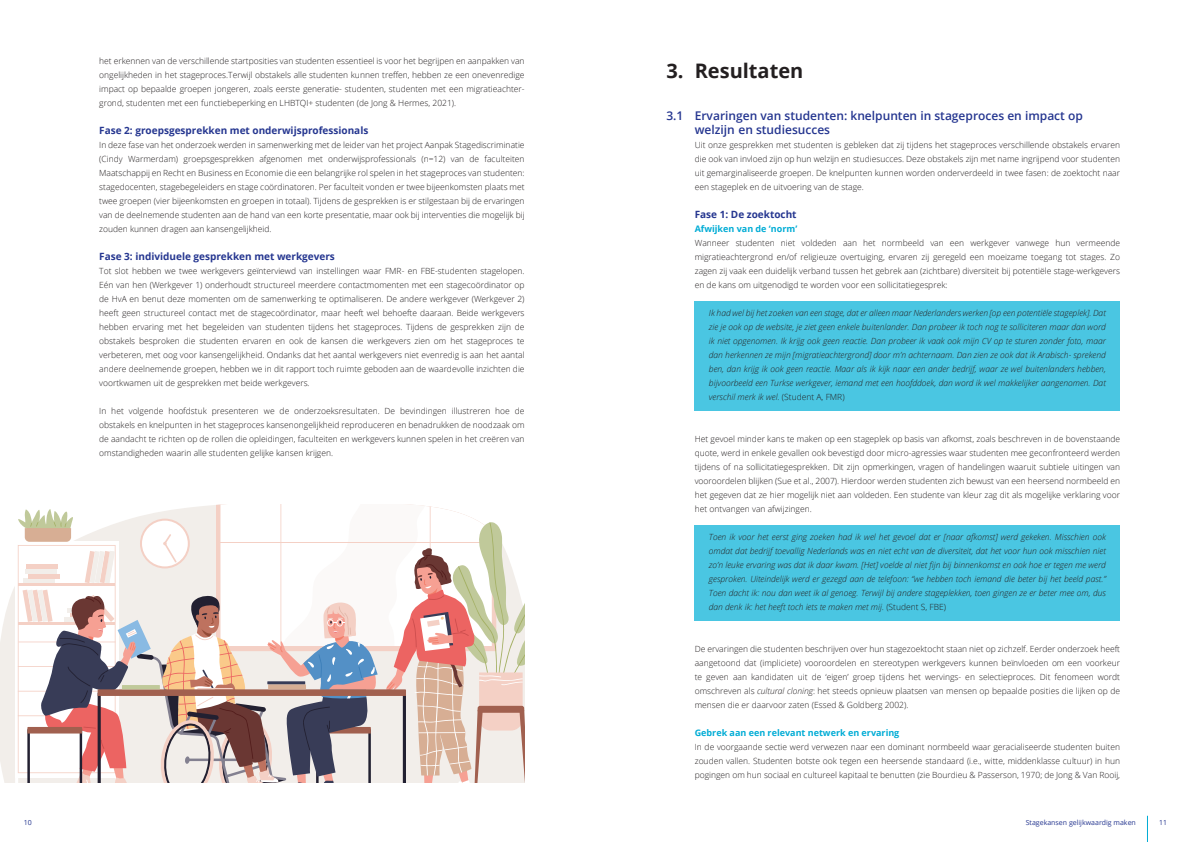
<style>
.page{position:relative;width:1191px;height:842px;background:#fff}
.page>*{position:absolute;margin:0;border:0;box-sizing:border-box;transform-origin:0 0}
.t1{font:700 20px "Open Sans";color:#231f20}
.t2{font:600 12px/14px "Open Sans";color:#253690}
.t3{font:700 10px "Open Sans";color:#253690}
.t4{font:700 9px "Open Sans";color:#00acd5}
.t5{font:300 8.5px/14px "Open Sans";color:#231f20;text-align:justify}
.t6{font:italic 300 8.5px/14px "Open Sans";color:#231f20;text-align:justify}
.t7{font:7px "Open Sans";color:#253690}
.s1{font-style:normal}
.s2{font-style:italic}
</style>
<div class="page">
<svg style="left:1147px;top:816px;width:1px;height:26px"></svg>
<div style="left:694px;top:301px;width:426px;height:110px;background:#4ac6e2"></div>
<div style="left:694px;top:525px;width:426px;height:96px;background:#4ac6e2"></div>
<svg style="left:0;top:587px;width:15px;height:195px;background:#f3f0ec"></svg>
<svg style="left:17px;top:505px;width:507px;height:278px"></svg>
<div style="left:268px;top:684px;width:38px;height:5px;background:#d7ae94"></div>
<hr style="left:267px;top:681px;width:38px;height:3px;background:#383c57">
<hr style="left:122px;top:685px;width:38px;height:4px;background:#c0c99a">
<p class="t5" style="left:99px;top:54px;width:427px">het erkennen van de verschillende startposities van studenten essentieel is voor het begrijpen en aanpakken van ongelijkheden in het stageproces.Terwijl obstakels alle studenten kunnen treffen, hebben ze een onevenredige impact op bepaalde groepen jongeren, zoals eerste generatie- studenten, studenten met een migratieachter&shy;grond, studenten met een functiebeperking en LHBTQI+ studenten (de Jong &amp; Hermes, 2021).</p>
<p class="t3" style="left:99px;top:123px;width:271px">Fase 2: groepsgesprekken met onderwijsprofessionals</p>
<p class="t5" style="left:99px;top:138px;width:427px">In deze fase van het onderzoek werden in samenwerking met de leider van het project Aanpak Stagediscriminatie (Cindy Warmerdam) groepsgesprekken afgenomen met onderwijsprofessionals (n=12) van de faculteiten Maatschappij en Recht en Business en Economie die een belangrijke rol spelen in het stageproces van studenten: stagedocenten, stagebegeleiders en stage coördinatoren. Per faculteit vonden er twee bijeenkomsten plaats met twee groepen (vier bijeenkomsten en groepen in totaal). Tijdens de gesprekken is er stilgestaan bij de ervaringen van de deelnemende studenten aan de hand van een korte presentatie, maar ook bij interventies die mogelijk bij zouden kunnen dragen aan kansengelijkheid.</p>
<p class="t3" style="left:99px;top:249px;width:237px">Fase 3: individuele gesprekken met werkgevers</p>
<p class="t5" style="left:99px;top:264px;width:427px">Tot slot hebben we twee werkgevers geïnterviewd van instellingen waar FMR- en FBE-studenten stagelopen.<br>Eén van hen (Werkgever 1) onderhoudt structureel meerdere contactmomenten met een stagecoördinator op de HvA en benut deze momenten om de samenwerking te optimaliseren. De andere werkgever (Werkgever 2) heeft geen structureel contact met de stagecoördinator, maar heeft wel behoefte daaraan. Beide werkgevers hebben ervaring met het begeleiden van studenten tijdens het stageproces. Tijdens de gesprekken zijn de obstakels besproken die studenten ervaren en ook de kansen die werkgevers zien om het stageproces te verbeteren, met oog voor kansengelijkheid. Ondanks dat het aantal werkgevers niet evenredig is aan het aantal andere deelnemende groepen, hebben we in dit rapport toch ruimte geboden aan de waardevolle inzichten die voortkwamen uit de gesprekken met beide werkgevers.</p>
<p class="t5" style="left:99px;top:404px;width:427px">In het volgende hoofdstuk presenteren we de onderzoeksresultaten. De bevindingen illustreren hoe de obstakels en knelpunten in het stageproces kansenongelijkheid reproduceren en benadrukken de noodzaak om de aandacht te richten op de rollen die opleidingen, faculteiten en werkgevers kunnen spelen in het creëren van omstandigheden waarin alle studenten gelijke kansen krijgen.</p>
<h1 class="t1" style="left:666px;top:57px;width:138px">3. Resultaten</h1>
<h2 class="t2" style="left:694px;top:108px;width:389px;text-indent:-28px">3.1 Ervaringen van studenten: knelpunten in stageproces en impact op welzijn en studiesucces</h2>
<p class="t5" style="left:694px;top:138px;width:427px">Uit onze gesprekken met studenten is gebleken dat zij tijdens het stageproces verschillende obstakels ervaren die ook van invloed zijn op hun welzijn en studiesucces. Deze obstakels zijn met name ingrijpend voor studenten uit gemarginaliseerde groepen. De knelpunten kunnen worden onderverdeeld in twee fasen: de zoektocht naar een stageplek en de uitvoering van de stage.</p>
<p class="t3" style="left:694px;top:207px;width:103px">Fase 1: De zoektocht</p>
<p class="t4" style="left:694px;top:222px;width:104px">Afwijken van de ‘norm’</p>
<p class="t5" style="left:694px;top:236px;width:427px">Wanneer studenten niet voldeden aan het normbeeld van een werkgever vanwege hun vermeende migratieachtergrond en/of religieuze overtuiging, ervaren zij geregeld een moeizame toegang tot stages. Zo zagen zij vaak een duidelijk verband tussen het gebrek aan (zichtbare) diversiteit bij potentiële stage-werkgevers en de kans om uitgenodigd te worden voor een sollicitatiegesprek:</p>
<p class="t6" style="left:709px;top:306px;width:398px">Ik had wel bij het zoeken van een stage, dat er alleen maar Nederlanders werken [op een potentiële stageplek]. Dat zie je ook op de website, je ziet geen enkele buitenlander. Dan probeer ik toch nog te solliciteren maar dan word ik niet opgenomen. Ik krijg ook geen reactie. Dan probeer ik vaak ook mijn CV op te sturen zonder foto, maar dan herkennen ze mijn [migratieachtergrond] door m’n achternaam. Dan zien ze ook dat ik Arabisch- sprekend ben, dan krijg ik ook geen reactie. Maar als ik kijk naar een ander bedrijf, waar ze wel buitenlanders hebben, bijvoorbeeld een Turkse werkgever, iemand met een hoofddoek, dan word ik wel makkelijker aangenomen. Dat verschil merk ik wel. <span class="s1">(Student A, FMR)</span></p>
<p class="t5" style="left:694px;top:432px;width:427px">Het gevoel minder kans te maken op een stageplek op basis van afkomst, zoals beschreven in de bovenstaande quote, werd in enkele gevallen ook bevestigd door micro-agressies waar studenten mee geconfronteerd werden tijdens of na sollicitatiegesprekken. Dit zijn opmerkingen, vragen of handelingen waaruit subtiele uitingen van vooroordelen blijken (Sue et al., 2007). Hierdoor werden studenten zich bewust van een heersend normbeeld en het gegeven dat ze hier mogelijk niet aan voldeden. Een studente van kleur zag dit als mogelijke verklaring voor het ontvangen van afwijzingen.</p>
<p class="t6" style="left:709px;top:530px;width:398px">Toen ik voor het eerst ging zoeken had ik wel het gevoel dat er [naar afkomst] werd gekeken. Misschien ook omdat dat bedrijf toevallig Nederlands was en niet echt van de diversiteit, dat het voor hun ook misschien niet zo’n leuke ervaring was dat ik daar kwam. [Het] voelde al niet fijn bij binnenkomst en ook hoe er tegen me werd gesproken. Uiteindelijk werd er gezegd aan de telefoon: ‘’we hebben toch iemand die beter bij het beeld past.’’ Toen dacht ik: nou dan weet ik al genoeg. Terwijl bij andere stageplekken, toen gingen ze er beter mee om, dus dan denk ik: het heeft toch iets te maken met mij. <span class="s1">(Student S, FBE)</span></p>
<p class="t5" style="left:694px;top:642px;width:427px">De ervaringen die studenten beschrijven over hun stagezoektocht staan niet op zichzelf. Eerder onderzoek heeft aangetoond dat (impliciete) vooroordelen en stereotypen werkgevers kunnen beïnvloeden om een voorkeur te geven aan kandidaten uit de ‘eigen’ groep tijdens het wervings- en selectieproces. Dit fenomeen wordt omschreven als <span class="s2">cultural cloning</span>: het steeds opnieuw plaatsen van mensen op bepaalde posities die lijken op de mensen die er daarvoor zaten (Essed &amp; Goldberg 2002).</p>
<p class="t4" style="left:694px;top:726px;width:206px">Gebrek aan een relevant netwerk en ervaring</p>
<p class="t5" style="left:694px;top:740px;width:427px">In de voorgaande sectie werd verwezen naar een dominant normbeeld waar geracialiseerde studenten buiten zouden vallen. Studenten botste ook tegen een heersende standaard (i.e., witte, middenklasse cultuur) in hun pogingen om hun sociaal en cultureel kapitaal te benutten (zie Bourdieu &amp; Passerson, 1970; de Jong &amp; Van Rooij,</p>
<p class="t7" style="left:24px;top:817px;width:10px">10</p>
<p class="t7" style="left:1025px;top:817px;width:112px">Stagekansen gelijkwaardig maken</p>
<p class="t7" style="left:1159px;top:817px;width:10px">11</p>
</div>
